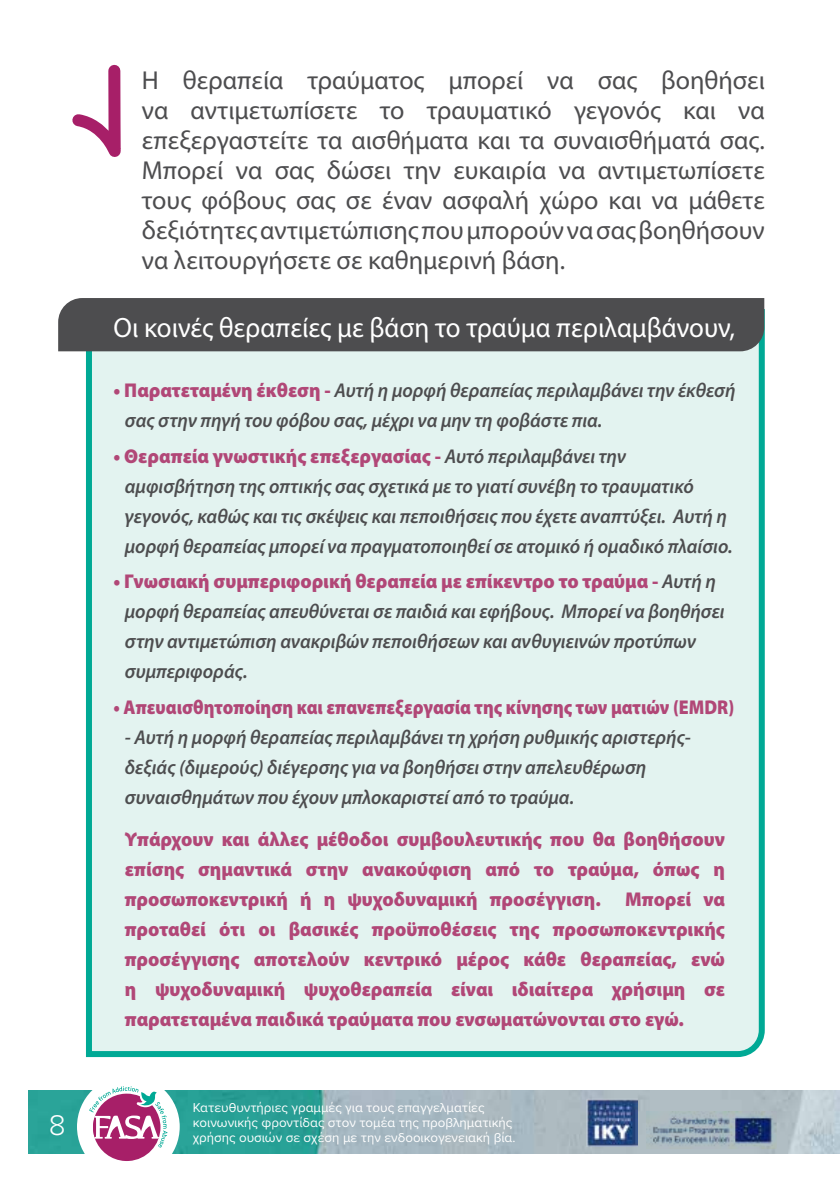
<style>
.page{position:relative;width:840px;height:1191px;background:#fff}
.page>*{position:absolute;margin:0;border:0;box-sizing:border-box;transform-origin:0 0}
.t1{font:300 29.6px "Proxima Nova";color:#fff}
.t2{font:28px "Myriad Pro";color:#fff;scale:.96 1}
.t3{font:26px/30px "Myriad Pro";color:#4d4d4f;text-align:justify}
.t4{font:italic 600 20px/30px "Myriad Pro";color:#4d4d4f;scale:.96 1}
.t5{font:900 20px/30px "Myriad Pro";color:#b14777;text-align:justify;scale:.96 1}
.t6{font:900 20px "Myriad Pro";color:#b14777;scale:.9 1}
.t7{font:13.4px/14.8px "Proxima Nova";color:#fff}
.s1{font-weight:900;font-style:normal;color:#b14777}
</style>
<div class="page">
<img style="left:28px;top:1091px;width:811px;height:62px">
<div style="left:77px;top:1075px;width:103px;height:103px;background:#fff;border-radius:50%"></div>
<svg style="left:89px;top:1086px;width:78px;height:75px"></svg>
<img style="left:585px;top:1098px;width:52px;height:48px">
<img style="left:646px;top:1111px;width:130px;height:37px">
<svg style="left:72px;top:64px;width:49px;height:93px"></svg>
<div style="left:83px;top:306px;width:682px;height:752px;background:#e3f3f0"></div>
<div style="left:58px;top:298px;width:705px;height:53px;background:#4d4d4f"></div>
<h1 class="t1" style="left:49px;top:1108px;width:18px">8</h1>
<p class="t3" style="left:142px;top:64px;width:624px">Η θεραπεία τραύματος μπορεί να σας βοηθήσει να αντιμετωπίσετε το τραυματικό γεγονός και να επεξεργαστείτε τα αισθήματα και τα συναισθήματά σας.<br>Μπορεί να σας δώσει την ευκαιρία να αντιμετωπίσετε τους φόβους σας σε έναν ασφαλή χώρο και να μάθετε δεξιότητες αντιμετώπισης που μπορούν να σας βοηθήσουν να λειτουργήσετε σε καθημερινή βάση.</p>
<h2 class="t2" style="left:113px;top:310px;width:648px">Οι κοινές θεραπείες με βάση το τραύμα περιλαμβάνουν,</h2>
<p class="t4" style="left:125px;top:375px;width:637px;text-indent:-11px"><span class="s1">• Παρατεταμένη έκθεση -</span> Αυτή η μορφή θεραπείας περιλαμβάνει την έκθεσή σας στην πηγή του φόβου σας, μέχρι να μην τη φοβάστε πια.</p>
<p class="t4" style="left:125px;top:440px;width:634px;text-indent:-11px"><span class="s1">• Θεραπεία γνωστικής επεξεργασίας -</span> Αυτό περιλαμβάνει την αμφισβήτηση της οπτικής σας σχετικά με το γιατί συνέβη το τραυματικό γεγονός, καθώς και τις σκέψεις και πεποιθήσεις που έχετε αναπτύξει. Αυτή η μορφή θεραπείας μπορεί να πραγματοποιηθεί σε ατομικό ή ομαδικό πλαίσιο.</p>
<p class="t4" style="left:125px;top:566px;width:626px;text-indent:-11px"><span class="s1">• Γνωσιακή συμπεριφορική θεραπεία με επίκεντρο το τραύμα -</span> Αυτή η μορφή θεραπείας απευθύνεται σε παιδιά και εφήβους. Μπορεί να βοηθήσει στην αντιμετώπιση ανακριβών πεποιθήσεων και ανθυγιεινών προτύπων συμπεριφοράς.</p>
<p class="t6" style="left:113px;top:696px;width:690px">• Απευαισθητοποίηση και επανεπεξεργασία της κίνησης των ματιών (EMDR)</p>
<p class="t4" style="left:125px;top:722px;width:591px">- Αυτή η μορφή θεραπείας περιλαμβάνει τη χρήση ρυθμικής αριστερής&shy;δεξιάς (διμερούς) διέγερσης για να βοηθήσει στην απελευθέρωση συναισθημάτων που έχουν μπλοκαριστεί από το τραύμα.</p>
<p class="t5" style="left:125px;top:824px;width:626px">Υπάρχουν και άλλες μέθοδοι συμβουλευτικής που θα βοηθήσουν επίσης σημαντικά στην ανακούφιση από το τραύμα, όπως η προσωποκεντρική ή η ψυχοδυναμική προσέγγιση. Μπορεί να προταθεί ότι οι βασικές προϋποθέσεις της προσωποκεντρικής προσέγγισης αποτελούν κεντρικό μέρος κάθε θεραπείας, ενώ η ψυχοδυναμική ψυχοθεραπεία είναι ιδιαίτερα χρήσιμη σε παρατεταμένα παιδικά τραύματα που ενσωματώνονται στο εγώ.</p>
<p class="t7" style="left:193px;top:1100px;width:324px">Κατευθυντήριες γραμμές για τους επαγγελματίες κοινωνικής φροντίδας στον τομέα της προβληματικής χρήσης ουσιών σε σχέση με την ενδοοικογενειακή βία.</p>
</div>
